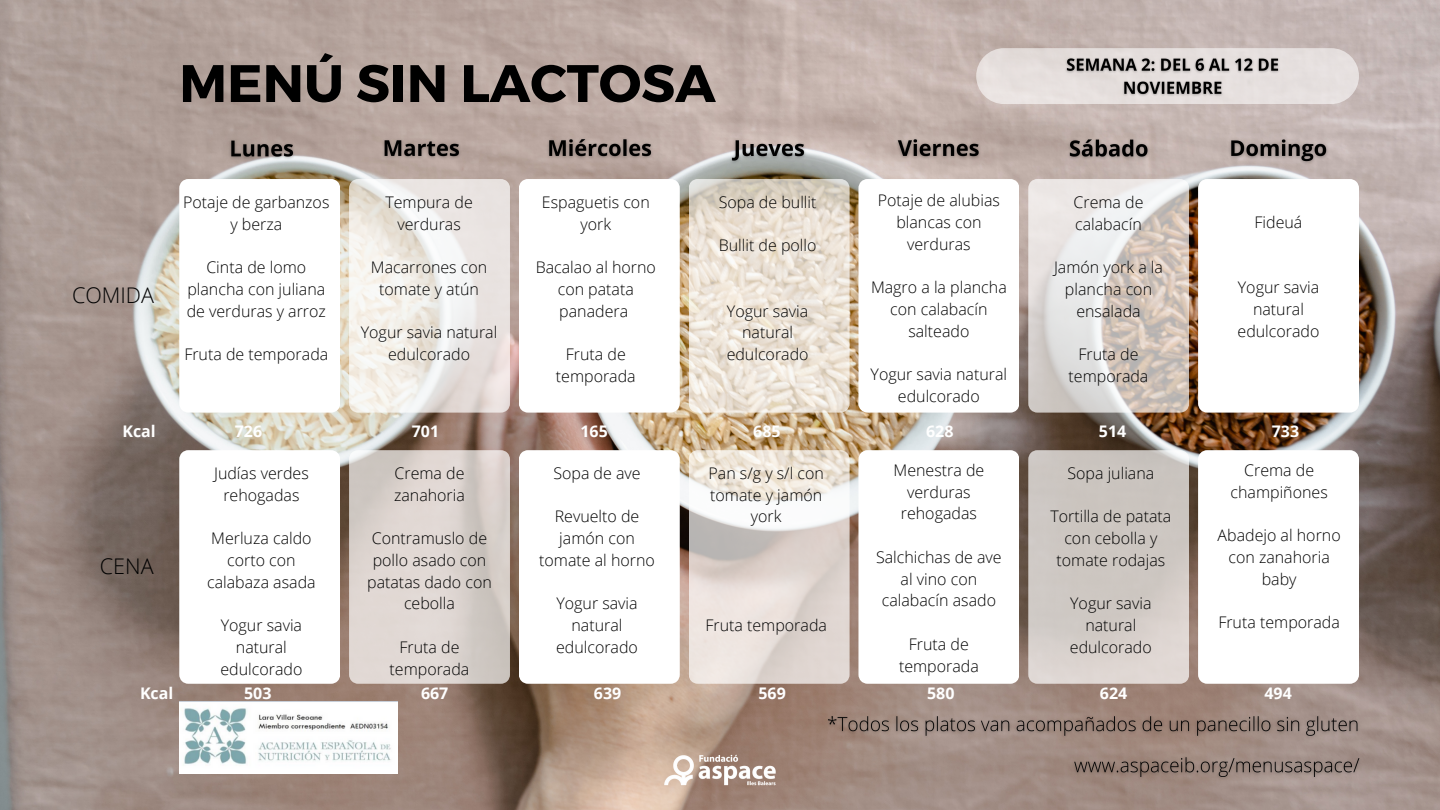
<style>
.page{position:relative;width:1440px;height:810px;background:#fff}
.page>*{position:absolute;margin:0;border:0;box-sizing:border-box;transform-origin:0 0}
.t1{font:700 52.6px "Montserrat";color:#000}
.t2{font:300 21.6px "Open Sans";color:#000}
.t3{font:300 16px/21.8px "Open Sans";color:#000;text-align:center}
.t4{font:700 16px "Open Sans";color:#fff}
</style>
<div class="page">
<img style="left:0;top:0;width:1440px;height:810px">
<img style="left:664px;top:751px;width:112px;height:38px">
<img style="left:1068px;top:751px;width:297px;height:32px">
<img style="left:822px;top:711px;width:542px;height:32px">
<img style="left:1226px;top:133px;width:107px;height:35px">
<img style="left:225px;top:133px;width:75px;height:30px">
<img style="left:379px;top:133px;width:85px;height:31px">
<img style="left:543px;top:133px;width:114px;height:31px">
<img style="left:726px;top:133px;width:83px;height:35px">
<img style="left:893px;top:133px;width:92px;height:31px">
<img style="left:1065px;top:133px;width:88px;height:30px">
<img style="left:179px;top:701px;width:219px;height:72px">
<div style="left:976px;top:48px;width:383px;height:56px;background:#e6e0de;border-radius:28px"></div>
<img style="left:1065px;top:57px;width:214px;height:39px">
<svg style="left:179px;top:179px;width:161px;height:234px"></svg>
<svg style="left:349px;top:179px;width:161px;height:234px"></svg>
<svg style="left:519px;top:179px;width:161px;height:234px"></svg>
<svg style="left:689px;top:179px;width:161px;height:234px;background:#e9e0d4"></svg>
<svg style="left:858px;top:179px;width:161px;height:234px"></svg>
<svg style="left:1028px;top:179px;width:161px;height:234px;background:#dcd5d1"></svg>
<svg style="left:1198px;top:179px;width:161px;height:234px"></svg>
<svg style="left:179px;top:450px;width:161px;height:234px"></svg>
<svg style="left:349px;top:450px;width:161px;height:234px;background:#d9d1cd"></svg>
<svg style="left:519px;top:450px;width:161px;height:234px"></svg>
<svg style="left:689px;top:450px;width:161px;height:234px;background:#e4dcd7"></svg>
<svg style="left:858px;top:450px;width:161px;height:234px"></svg>
<svg style="left:1028px;top:450px;width:161px;height:234px;background:#d0c9c4"></svg>
<svg style="left:1198px;top:450px;width:161px;height:234px"></svg>
<p class="t1" style="left:179px;top:49px;width:538px">MENÚ SIN LACTOSA</p>
<p class="t2" style="left:72px;top:280px;width:84px">COMIDA</p>
<p class="t3" style="left:183px;top:191px;width:148px">Potaje de garbanzos y berza</p>
<p class="t3" style="left:187px;top:256px;width:141px">Cinta de lomo plancha con juliana de verduras y arroz</p>
<p class="t3" style="left:184px;top:343px;width:145px">Fruta de temporada</p>
<p class="t3" style="left:385px;top:191px;width:89px">Tempura de verduras</p>
<p class="t3" style="left:371px;top:256px;width:118px">Macarrones con tomate y atún</p>
<p class="t3" style="left:361px;top:321px;width:138px">Yogur savia natural edulcorado</p>
<p class="t3" style="left:542px;top:191px;width:109px">Espaguetis con york</p>
<p class="t3" style="left:536px;top:256px;width:122px">Bacalao al horno con patata panadera</p>
<p class="t3" style="left:556px;top:343px;width:81px">Fruta de temporada</p>
<p class="t3" style="left:719px;top:191px;width:99px">Sopa de bullit</p>
<p class="t3" style="left:719px;top:234px;width:99px">Bullit de pollo</p>
<p class="t3" style="left:727px;top:299px;width:83px">Yogur savia natural edulcorado</p>
<p class="t3" style="left:878px;top:189px;width:124px">Potaje de alubias blancas con verduras</p>
<p class="t3" style="left:871px;top:276px;width:137px">Magro a la plancha con calabacín salteado</p>
<p class="t3" style="left:871px;top:363px;width:138px">Yogur savia natural edulcorado</p>
<p class="t3" style="left:1074px;top:191px;width:71px;text-align:left">Crema de calabacín</p>
<p class="t3" style="left:1054px;top:256px;width:111px">Jamón york a la plancha con ensalada</p>
<p class="t3" style="left:1069px;top:343px;width:81px">Fruta de temporada</p>
<p class="t3" style="left:1255px;top:211px;width:49px">Fideuá</p>
<p class="t3" style="left:1238px;top:276px;width:83px">Yogur savia natural edulcorado</p>
<p class="t4" style="left:122px;top:420px;width:35px">Kcal</p>
<p class="t4" style="left:235px;top:420px;width:29px">726</p>
<p class="t4" style="left:412px;top:420px;width:29px">701</p>
<p class="t4" style="left:580px;top:420px;width:29px">165</p>
<p class="t4" style="left:753px;top:420px;width:29px">685</p>
<p class="t4" style="left:926px;top:420px;width:29px">628</p>
<p class="t4" style="left:1099px;top:420px;width:29px">514</p>
<p class="t4" style="left:1272px;top:420px;width:29px">733</p>
<p class="t2" style="left:100px;top:551px;width:55px">CENA</p>
<p class="t3" style="left:214px;top:462px;width:96px">Judías verdes rehogadas</p>
<p class="t3" style="left:207px;top:527px;width:110px">Merluza caldo corto con calabaza asada</p>
<p class="t3" style="left:220px;top:614px;width:83px">Yogur savia natural edulcorado</p>
<p class="t3" style="left:394px;top:462px;width:72px;text-align:left">Crema de zanahoria</p>
<p class="t3" style="left:367px;top:527px;width:126px">Contramuslo de pollo asado con patatas dado con cebolla</p>
<p class="t3" style="left:390px;top:636px;width:81px">Fruta de temporada</p>
<p class="t3" style="left:553px;top:462px;width:89px">Sopa de ave</p>
<p class="t3" style="left:539px;top:505px;width:117px">Revuelto de jamón con tomate al horno</p>
<p class="t3" style="left:556px;top:592px;width:83px">Yogur savia natural edulcorado</p>
<p class="t3" style="left:709px;top:462px;width:117px">Pan s/g y s/l con tomate y jamón york</p>
<p class="t3" style="left:705px;top:614px;width:123px">Fruta temporada</p>
<p class="t3" style="left:894px;top:459px;width:92px">Menestra de verduras rehogadas</p>
<p class="t3" style="left:876px;top:546px;width:127px">Salchichas de ave al vino con calabacín asado</p>
<p class="t3" style="left:899px;top:633px;width:81px">Fruta de temporada</p>
<p class="t3" style="left:1067px;top:462px;width:88px">Sopa juliana</p>
<p class="t3" style="left:1050px;top:505px;width:122px">Tortilla de patata con cebolla y tomate rodajas</p>
<p class="t3" style="left:1070px;top:592px;width:83px">Yogur savia natural edulcorado</p>
<p class="t3" style="left:1231px;top:459px;width:99px">Crema de champiñones</p>
<p class="t3" style="left:1218px;top:524px;width:125px">Abadejo al horno con zanahoria baby</p>
<p class="t3" style="left:1218px;top:611px;width:123px">Fruta temporada</p>
<p class="t4" style="left:140px;top:682px;width:35px">Kcal</p>
<p class="t4" style="left:244px;top:682px;width:29px">503</p>
<p class="t4" style="left:421px;top:682px;width:29px">667</p>
<p class="t4" style="left:594px;top:682px;width:29px">639</p>
<p class="t4" style="left:758px;top:682px;width:29px">569</p>
<p class="t4" style="left:927px;top:682px;width:29px">580</p>
<p class="t4" style="left:1100px;top:682px;width:29px">624</p>
<p class="t4" style="left:1264px;top:682px;width:29px">494</p>
</div>
